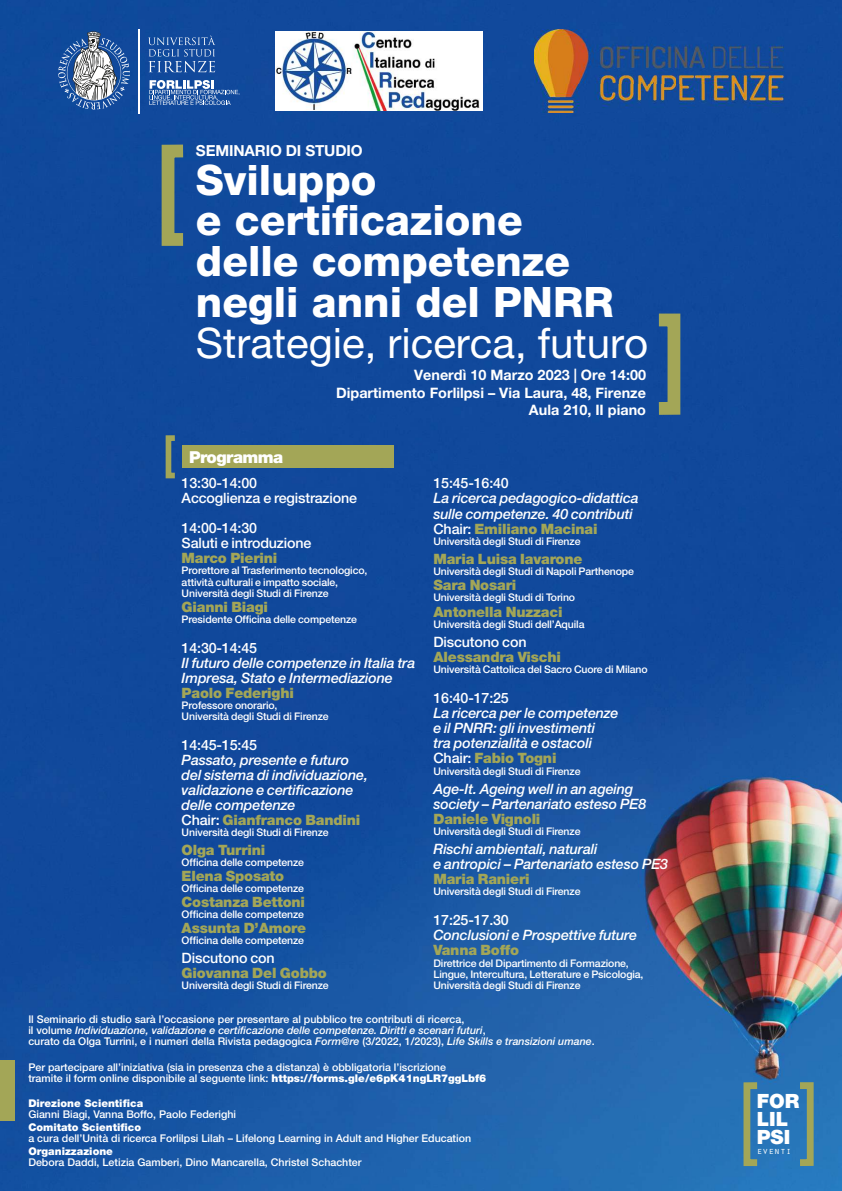
<style>
.page{position:relative;width:842px;height:1191px;background:#fff}
.page>*{position:absolute;margin:0;border:0;box-sizing:border-box;transform-origin:0 0}
.t1{font:800 42px/40.8px "Helvetica Neue LT Pro";color:#fff}
.t2{font:42px "Helvetica Neue LT Pro";color:#fff}
.t3{font:900 19.7px/18.1px "Helvetica Neue LT Pro";color:#fff}
.t4{font:900 16.5px "Helvetica Neue LT Pro";letter-spacing:-.035em;color:#fff}
.t5{font:700 15.2px "Helvetica Neue LT Pro";letter-spacing:-.01em;color:#fff}
.t6{font:700 14.4px/17.3px "Helvetica Neue LT Pro";color:#fff;text-align:right}
.t7{font:italic 500 14.3px/15px "Helvetica Neue LT Pro";letter-spacing:-.01em;color:#fff}
.t8{font:900 14.3px "Helvetica Neue LT Pro";letter-spacing:-.015em;color:#a3a657}
.t9{font:500 14.3px/14.9px "Helvetica Neue LT Pro";letter-spacing:-.01em;color:#fff}
.t10{font:500 10.7px/11.2px "Helvetica Neue LT Pro";color:#fff}
.t11{font:900 10.7px "Helvetica Neue LT Pro";color:#fff}
.t12{font:500 10.5px/11.2px "Helvetica Neue LT Pro";letter-spacing:-.01em;color:#fff}
.t13{font:9.7px "Orator Std";color:#fff}
.s1{font-style:normal}
.s2{font-weight:900;font-style:normal;color:#a3a657}
.s3{font-style:italic}
.s4{font-weight:900}
</style>
<div class="page">
<img style="left:0;top:0;width:842px;height:1191px">
<div style="left:166px;top:435px;width:12px;height:43px;border:6px solid #a3a657"></div>
<div style="left:182px;top:445px;width:212px;height:23px;background:#a3a657"></div>
<div style="left:652px;top:313px;width:28px;height:102px;border:13px solid #a3a657"></div>
<div style="left:162px;top:145px;width:27px;height:101px;border:13px solid #a3a657"></div>
<svg style="left:148px;top:36px;width:67px;height:36px;background:#3564aa"></svg>
<svg style="left:149px;top:80px;width:91px;height:25px;background:#5980ba"></svg>
<svg style="left:58px;top:30px;width:72px;height:79px;background:#597aa9"></svg>
<hr style="left:138px;top:29px;width:2px;height:84px;background:#fff">
<img style="left:534px;top:29px;width:250px;height:84px">
<div style="left:0;top:1060px;width:14px;height:60px;background:#a3a657"></div>
<div style="left:797px;top:1082px;width:17px;height:84px;border:7px solid #a3a657"></div>
<div style="left:743px;top:1082px;width:17px;height:84px;border:7px solid #a3a657"></div>
<img style="left:276px;top:32px;width:207px;height:78px">
<h3 class="t5" style="left:196px;top:141px;width:168px">SEMINARIO DI STUDIO</h3>
<h1 class="t1" style="left:196px;top:159px;width:419px">Sviluppo<br>e certificazione delle competenze negli anni del PNRR</h1>
<h1 class="t2" style="left:196px;top:318px;width:454px">Strategie, ricerca, futuro</h1>
<h3 class="t6" style="left:336px;top:366px;width:311px">Venerdì 10 Marzo 2023 | Ore 14:00<br>Dipartimento Forlilpsi – Via Laura, 48, Firenze<br>Aula 210, II piano</h3>
<h3 class="t4" style="left:189px;top:447px;width:96px">Programma</h3>
<h3 class="t9" style="left:182px;top:476px;width:177px">13:30-14:00<br>Accoglienza e registrazione</h3>
<h3 class="t9" style="left:182px;top:520px;width:131px">14:00-14:30<br>Saluti e introduzione</h3>
<h3 class="t8" style="left:182px;top:549px;width:97px">Marco Pierini</h3>
<p class="t12" style="left:182px;top:565px;width:187px">Prorettore al Trasferimento tecnologico, attività culturali e impatto sociale,<br>Università degli Studi di Firenze</p>
<h3 class="t8" style="left:182px;top:598px;width:88px">Gianni Biagi</h3>
<p class="t12" style="left:182px;top:613px;width:177px">Presidente Officina delle competenze</p>
<h3 class="t9" style="left:182px;top:640px;width:77px">14:30-14:45</h3>
<h3 class="t7" style="left:182px;top:655px;width:235px">Il futuro delle competenze in Italia tra<br>Impresa, Stato e Intermediazione</h3>
<h3 class="t8" style="left:182px;top:684px;width:114px">Paolo Federighi</h3>
<p class="t12" style="left:182px;top:699px;width:149px">Professore onorario,<br>Università degli Studi di Firenze</p>
<h3 class="t9" style="left:182px;top:737px;width:77px">14:45-15:45</h3>
<h3 class="t7" style="left:182px;top:752px;width:188px">Passato, presente e futuro del sistema di individuazione, validazione e certificazione delle competenze<br><span class="s1">Chair:</span> <span class="s2">Gianfranco Bandini</span></h3>
<p class="t12" style="left:182px;top:826px;width:149px">Università degli Studi di Firenze</p>
<h3 class="t8" style="left:182px;top:841px;width:85px">Olga Turrini</h3>
<p class="t12" style="left:182px;top:856px;width:124px">Officina delle competenze</p>
<h3 class="t8" style="left:182px;top:867px;width:104px">Elena Sposato</h3>
<p class="t12" style="left:182px;top:882px;width:124px">Officina delle competenze</p>
<h3 class="t8" style="left:182px;top:893px;width:125px">Costanza Bettoni</h3>
<p class="t12" style="left:182px;top:908px;width:124px">Officina delle competenze</p>
<h3 class="t8" style="left:182px;top:919px;width:126px">Assunta D’Amore</h3>
<p class="t12" style="left:182px;top:935px;width:124px">Officina delle competenze</p>
<h3 class="t9" style="left:182px;top:950px;width:95px">Discutono con</h3>
<h3 class="t8" style="left:182px;top:964px;width:147px">Giovanna Del Gobbo</h3>
<p class="t12" style="left:182px;top:980px;width:149px">Università degli Studi di Firenze</p>
<h3 class="t9" style="left:433px;top:476px;width:77px">15:45-16:40</h3>
<h3 class="t7" style="left:433px;top:491px;width:207px">La ricerca pedagogico-didattica sulle competenze. 40 contributi<br><span class="s1">Chair:</span> <span class="s2">Emiliano Macinai</span></h3>
<p class="t12" style="left:433px;top:535px;width:149px">Università degli Studi di Firenze</p>
<h3 class="t8" style="left:433px;top:550px;width:150px">Maria Luisa Iavarone</h3>
<p class="t12" style="left:433px;top:565px;width:202px">Università degli Studi di Napoli Parthenope</p>
<h3 class="t8" style="left:433px;top:576px;width:84px">Sara Nosari</h3>
<p class="t12" style="left:433px;top:592px;width:143px">Università degli Studi di Torino</p>
<h3 class="t8" style="left:433px;top:603px;width:131px">Antonella Nuzzaci</h3>
<p class="t12" style="left:433px;top:618px;width:153px">Università degli Studi dell’Aquila</p>
<h3 class="t9" style="left:433px;top:634px;width:95px">Discutono con</h3>
<h3 class="t8" style="left:433px;top:648px;width:129px">Alessandra Vischi</h3>
<p class="t12" style="left:433px;top:663px;width:216px">Università Cattolica del Sacro Cuore di Milano</p>
<h3 class="t9" style="left:433px;top:690px;width:77px">16:40-17:25</h3>
<h3 class="t7" style="left:433px;top:705px;width:187px">La ricerca per le competenze e il PNRR: gli investimenti<br>tra potenzialità e ostacoli<br><span class="s1">Chair:</span> <span class="s2">Fabio Togni</span></h3>
<p class="t12" style="left:433px;top:765px;width:149px">Università degli Studi di Firenze</p>
<h3 class="t7" style="left:433px;top:781px;width:214px">Age-It. Ageing well in an ageing society – Partenariato esteso PE8</h3>
<h3 class="t8" style="left:433px;top:810px;width:108px">Daniele Vignoli</h3>
<p class="t12" style="left:433px;top:825px;width:149px">Università degli Studi di Firenze</p>
<h3 class="t7" style="left:433px;top:841px;width:236px">Rischi ambientali, naturali<br>e antropici – Partenariato esteso PE3</h3>
<h3 class="t8" style="left:433px;top:870px;width:98px">Maria Ranieri</h3>
<p class="t12" style="left:433px;top:886px;width:149px">Università degli Studi di Firenze</p>
<h3 class="t9" style="left:433px;top:912px;width:77px">17:25-17.30</h3>
<h3 class="t7" style="left:433px;top:927px;width:205px">Conclusioni e Prospettive future</h3>
<h3 class="t8" style="left:433px;top:941px;width:87px">Vanna Boffo</h3>
<p class="t12" style="left:433px;top:957px;width:212px">Direttrice del Dipartimento di Formazione,<br>Lingue, Intercultura, Letterature e Psicologia,<br>Università degli Studi di Firenze</p>
<p class="t10" style="left:28px;top:1013px;width:568px">Il Seminario di studio sarà l’occasione per presentare al pubblico tre contributi di ricerca,<br>il volume <span class="s3">Individuazione, validazione e certificazione delle competenze. Diritti e scenari futuri</span>,<br>curato da Olga Turrini, e i numeri della Rivista pedagogica <span class="s3">Form@re</span> (3/2022, 1/2023), <span class="s3">Life Skills e transizioni umane</span>.</p>
<p class="t10" style="left:28px;top:1061px;width:460px">Per partecipare all’iniziativa (sia in presenza che a distanza) è obbligatoria l’iscrizione<br>tramite il form online disponibile al seguente link: <span class="s4">https://forms.gle/e6pK41ngLR7ggLbf6</span></p>
<p class="t11" style="left:28px;top:1096px;width:116px">Direzione Scientifica</p>
<p class="t10" style="left:28px;top:1108px;width:209px">Gianni Biagi, Vanna Boffo, Paolo Federighi</p>
<p class="t11" style="left:28px;top:1120px;width:114px">Comitato Scientifico</p>
<p class="t10" style="left:28px;top:1132px;width:444px">a cura dell’Unità di ricerca Forlilpsi Lilah – Lifelong Learning in Adult and Higher Education</p>
<p class="t11" style="left:28px;top:1144px;width:86px">Organizzazione</p>
<p class="t10" style="left:28px;top:1156px;width:335px">Debora Daddi, Letizia Gamberi, Dino Mancarella, Christel Schachter</p>
<h2 class="t3" style="left:757px;top:1091px;width:44px">FOR<br>LIL<br>PSI</h2>
<p class="t13" style="left:757px;top:1144px;width:36px">eventi</p>
</div>
